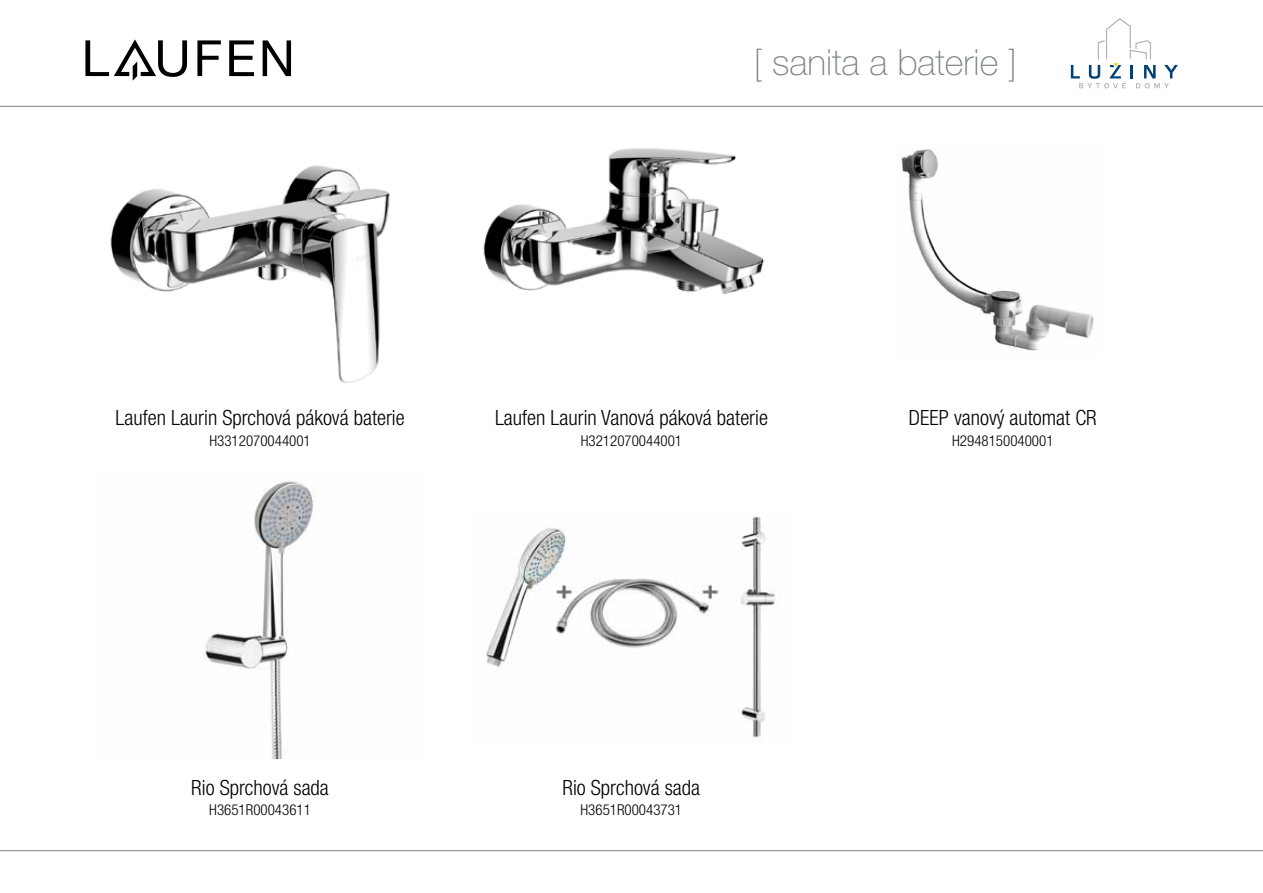
<style>
.page{position:relative;width:1263px;height:893px;background:#fff}
.page>*{position:absolute;margin:0;border:0;box-sizing:border-box;transform-origin:0 0}
.t1{font:100 36px "Helvetica Neue LT Pro";color:#7c8388}
.t2{font:300 condensed 21px "Helvetica Neue LT Pro";color:#000}
.t3{font:300 condensed 15px "Helvetica Neue LT Pro";color:#000}
</style>
<div class="page">
<hr style="left:0;top:106px;width:1263px;height:1px;background:#7c8388">
<hr style="left:0;top:850px;width:1263px;height:1px;background:#7c8388">
<svg style="left:1071px;top:18px;width:107px;height:70px"></svg>
<svg style="left:197px;top:40px;width:24px;height:36px"></svg>
<svg style="left:229px;top:40px;width:25px;height:36px"></svg>
<svg style="left:263px;top:40px;width:28px;height:36px"></svg>
<svg style="left:85px;top:39px;width:102px;height:42px"></svg>
<img style="left:110px;top:165px;width:280px;height:218px">
<img style="left:483px;top:148px;width:281px;height:147px">
<img style="left:485px;top:516px;width:290px;height:222px">
<img style="left:204px;top:481px;width:111px;height:277px">
<img style="left:901px;top:149px;width:193px;height:202px">
<h1 class="t1" style="left:753px;top:41px;width:265px">[ sanita a baterie ]</h1>
<p class="t2" style="left:115px;top:406px;width:291px">Laufen Laurin Sprchová páková baterie</p>
<p class="t3" style="left:209px;top:432px;width:103px">H3312070044001</p>
<p class="t2" style="left:495px;top:406px;width:274px">Laufen Laurin Vanová páková baterie</p>
<p class="t3" style="left:581px;top:432px;width:103px">H3212070044001</p>
<p class="t2" style="left:909px;top:406px;width:188px">DEEP vanový automat CR</p>
<p class="t3" style="left:952px;top:432px;width:103px">H2948150040001</p>
<p class="t2" style="left:191px;top:775px;width:139px">Rio Sprchová sada</p>
<p class="t3" style="left:209px;top:801px;width:103px">H3651R00043611</p>
<p class="t2" style="left:562px;top:775px;width:139px">Rio Sprchová sada</p>
<p class="t3" style="left:580px;top:801px;width:103px">H3651R00043731</p>
</div>
